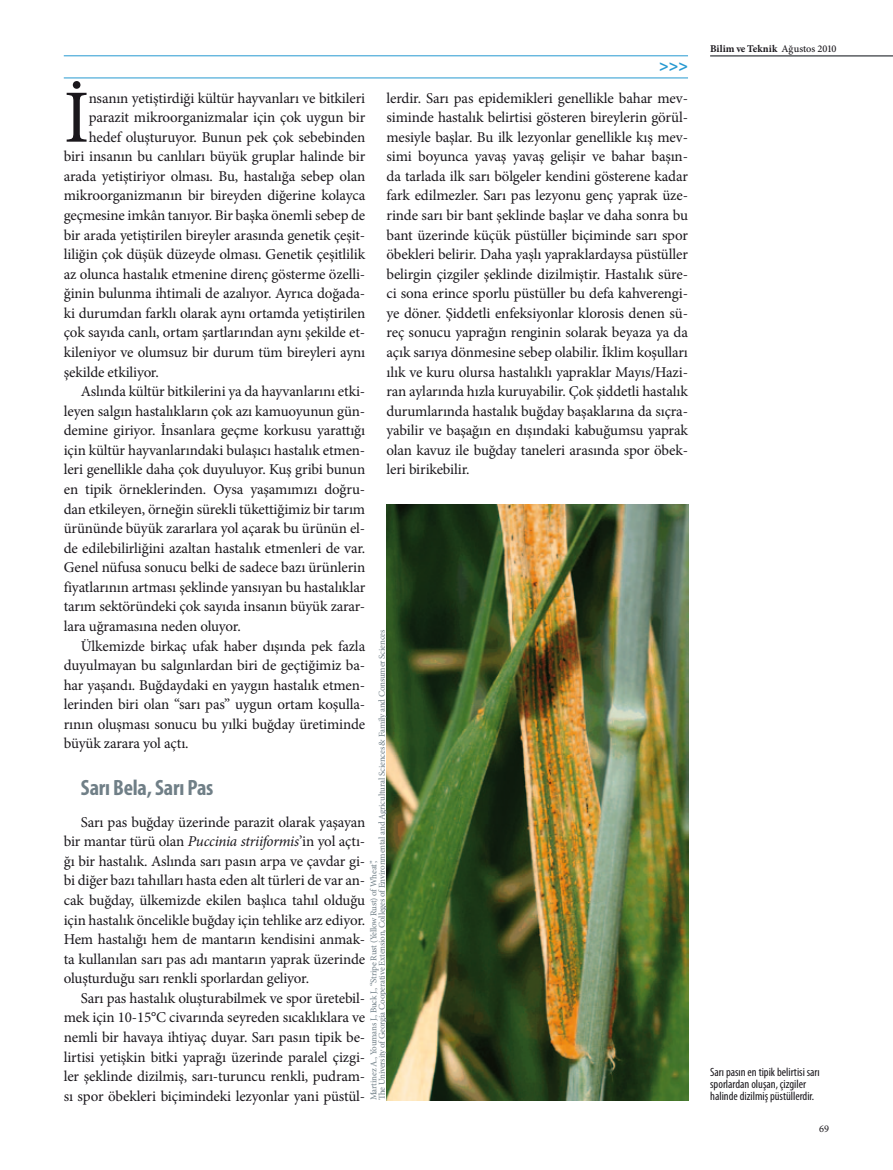
<style>
.page{position:relative;width:893px;height:1170px;background:#fff}
.page>*{position:absolute;margin:0;border:0;box-sizing:border-box;transform-origin:0 0}
.t1{font:75.15px "Minion Pro";color:#1a171c}
.t2{font:700 condensed 22.2px "Myriad Pro";letter-spacing:-.01em;color:#707f87}
.t3{font:700 16.2px "Myriad Pro";color:#2699d1}
.t4{font:15px/19.5px "Minion Pro";letter-spacing:-.01em;color:#1a171c;text-align:justify}
.t5{font:condensed 12px/12px "Myriad Pro";color:#1a171c}
.t6{font:700 10.35px "Minion Pro";letter-spacing:.005em;color:#1a171c}
.t7{font:10.35px "Minion Pro";color:#1a171c}
.t8{font:9px/8.2px "Minion Pro";letter-spacing:-.02em;color:#707f87}
.s1{font-style:italic}
.s2{font-weight:500}
</style>
<div class="page">
<img style="left:387px;top:504px;width:301px;height:596px">
<hr style="left:710px;top:56px;width:183px;height:1px;background:#070c12">
<hr style="left:64px;top:78px;width:624px;height:1px;background:#2699d1">
<hr style="left:64px;top:56px;width:624px;height:1px;background:#2699d1">
<p class="t3" style="left:659px;top:55px;width:30px">&gt;&gt;&gt;</p>
<h1 class="t1" style="left:64px;top:67px;width:27px">İ</h1>
<p class="t4" style="left:89px;top:88px;width:278px">nsanın yetiştirdiği kültür hayvanları ve bitkileri</p>
<p class="t4" style="left:387px;top:88px;width:303px">lerdir. Sarı pas epidemikleri genellikle bahar mev&shy;siminde hastalık belirtisi gösteren bireylerin görül&shy;mesiyle başlar. Bu ilk lezyonlar genellikle kış mev&shy;simi boyunca yavaş yavaş gelişir ve bahar başın&shy;da tarlada ilk sarı bölgeler kendini gösterene kadar fark edilmezler. Sarı pas lezyonu genç yaprak üze&shy;rinde sarı bir bant şeklinde başlar ve daha sonra bu bant üzerinde küçük püstüller biçiminde sarı spor öbekleri belirir. Daha yaşlı yapraklardaysa püstüller belirgin çizgiler şeklinde dizilmiştir. Hastalık süre&shy;ci sona erince sporlu püstüller bu defa kahverengi&shy;ye döner. Şiddetli enfeksiyonlar klorosis denen sü&shy;reç sonucu yaprağın renginin solarak beyaza ya da açık sarıya dönmesine sebep olabilir. İklim koşulları ılık ve kuru olursa hastalıklı yapraklar Mayıs/Hazi&shy;ran aylarında hızla kuruyabilir. Çok şiddetli hastalık durumlarında hastalık buğday başaklarına da sıçra&shy;yabilir ve başağın en dışındaki kabuğumsu yaprak olan kavuz ile buğday taneleri arasında spor öbek&shy;leri birikebilir.</p>
<p class="t4" style="left:89px;top:108px;width:278px">parazit mikroorganizmalar için çok uygun bir</p>
<p class="t4" style="left:89px;top:127px;width:278px">hedef oluşturuyor. Bunun pek çok sebebinden</p>
<p class="t4" style="left:64px;top:147px;width:303px">biri insanın bu canlıları büyük gruplar halinde bir</p>
<p class="t4" style="left:64px;top:166px;width:303px">arada yetiştiriyor olması. Bu, hastalığa sebep olan</p>
<p class="t4" style="left:64px;top:186px;width:303px">mikroorganizmanın bir bireyden diğerine kolayca</p>
<p class="t4" style="left:64px;top:205px;width:303px">geçmesine imkân tanıyor. Bir başka önemli sebep de</p>
<p class="t4" style="left:64px;top:225px;width:303px">bir arada yetiştirilen bireyler arasında genetik çeşit-</p>
<p class="t4" style="left:64px;top:244px;width:303px">liliğin çok düşük düzeyde olması. Genetik çeşitlilik</p>
<p class="t4" style="left:64px;top:264px;width:303px">az olunca hastalık etmenine direnç gösterme özelli-</p>
<p class="t4" style="left:64px;top:284px;width:303px">ğinin bulunma ihtimali de azalıyor. Ayrıca doğada-</p>
<p class="t4" style="left:64px;top:303px;width:303px">ki durumdan farklı olarak aynı ortamda yetiştirilen</p>
<p class="t4" style="left:64px;top:323px;width:303px">çok sayıda canlı, ortam şartlarından aynı şekilde et-</p>
<p class="t4" style="left:64px;top:342px;width:303px">kileniyor ve olumsuz bir durum tüm bireyleri aynı</p>
<p class="t4" style="left:64px;top:362px;width:97px">şekilde etkiliyor.</p>
<p class="t4" style="left:81px;top:381px;width:286px">Aslında kültür bitkilerini ya da hayvanlarını etki-</p>
<p class="t4" style="left:64px;top:401px;width:303px">leyen salgın hastalıkların çok azı kamuoyunun gün-</p>
<p class="t4" style="left:64px;top:421px;width:303px">demine giriyor. İnsanlara geçme korkusu yarattığı</p>
<p class="t4" style="left:64px;top:440px;width:303px">için kültür hayvanlarındaki bulaşıcı hastalık etmen-</p>
<p class="t4" style="left:64px;top:460px;width:303px">leri genellikle daha çok duyuluyor. Kuş gribi bunun</p>
<p class="t4" style="left:64px;top:479px;width:303px">en tipik örneklerinden. Oysa yaşamımızı doğru-</p>
<p class="t4" style="left:64px;top:499px;width:303px">dan etkileyen, örneğin sürekli tükettiğimiz bir tarım</p>
<p class="t4" style="left:64px;top:518px;width:303px">ürününde büyük zararlara yol açarak bu ürünün el-</p>
<p class="t4" style="left:64px;top:538px;width:303px">de edilebilirliğini azaltan hastalık etmenleri de var.</p>
<p class="t4" style="left:64px;top:557px;width:303px">Genel nüfusa sonucu belki de sadece bazı ürünlerin</p>
<p class="t4" style="left:64px;top:577px;width:303px">fiyatlarının artması şeklinde yansıyan bu hastalıklar</p>
<p class="t4" style="left:64px;top:597px;width:303px">tarım sektöründeki çok sayıda insanın büyük zarar-</p>
<p class="t4" style="left:64px;top:616px;width:178px">lara uğramasına neden oluyor.</p>
<p class="t4" style="left:81px;top:636px;width:286px">Ülkemizde birkaç ufak haber dışında pek fazla</p>
<p class="t4" style="left:64px;top:655px;width:303px">duyulmayan bu salgınlardan biri de geçtiğimiz ba-</p>
<p class="t4" style="left:64px;top:675px;width:303px">har yaşandı. Buğdaydaki en yaygın hastalık etmen-</p>
<p class="t4" style="left:64px;top:694px;width:303px">lerinden biri olan “sarı pas” uygun ortam koşulla-</p>
<p class="t4" style="left:64px;top:714px;width:303px">rının oluşması sonucu bu yılki buğday üretiminde</p>
<p class="t4" style="left:64px;top:733px;width:126px">büyük zarara yol açtı.</p>
<h2 class="t2" style="left:81px;top:773px;width:134px">Sarı Bela, Sarı Pas</h2>
<p class="t4" style="left:64px;top:812px;width:303px;text-indent:17px">Sarı pas buğday üzerinde parazit olarak yaşayan bir mantar türü olan <span class="s1">Puccinia striiformis</span>’in yol açtı&shy;ğı bir hastalık. Aslında sarı pasın arpa ve çavdar gi&shy;bi diğer bazı tahılları hasta eden alt türleri de var an&shy;cak buğday, ülkemizde ekilen başlıca tahıl olduğu için hastalık öncelikle buğday için tehlike arz ediyor.<br>Hem hastalığı hem de mantarın kendisini anmak&shy;ta kullanılan sarı pas adı mantarın yaprak üzerinde oluşturduğu sarı renkli sporlardan geliyor.</p>
<p class="t4" style="left:64px;top:988px;width:303px;text-indent:17px">Sarı pas hastalık oluşturabilmek ve spor üretebil&shy;mek için 10-15°C civarında seyreden sıcaklıklara ve nemli bir havaya ihtiyaç duyar. Sarı pasın tipik be&shy;lirtisi yetişkin bitki yaprağı üzerinde paralel çizgi&shy;ler şeklinde dizilmiş, sarı-turuncu renkli, pudram&shy;sı spor öbekleri biçimindeki lezyonlar yani püstül-</p>
<p class="t8" style="left:370px;top:1100px;width:472px;rotate:-90deg">Martinez A., Youmans J., Buck J., “Stripe Rust (Yellow Rust) of Wheat”,<br>The University of Georgia Cooperative Extension, Colleges of Environmental and Agricultural Sciences &amp; Family and Consumer Sciences</p>
<p class="t6" style="left:710px;top:41px;width:128px">Bilim ve Teknik <span class="s2">Ağustos 2010</span></p>
<p class="t5" style="left:710px;top:1065px;width:111px">Sarı pasın en tipik belirtisi sarı sporlardan oluşan, çizgiler</p>
<p class="t5" style="left:710px;top:1089px;width:106px">halinde dizilmiş püstüllerdir.</p>
<p class="t7" style="left:819px;top:1121px;width:11px">69</p>
</div>
